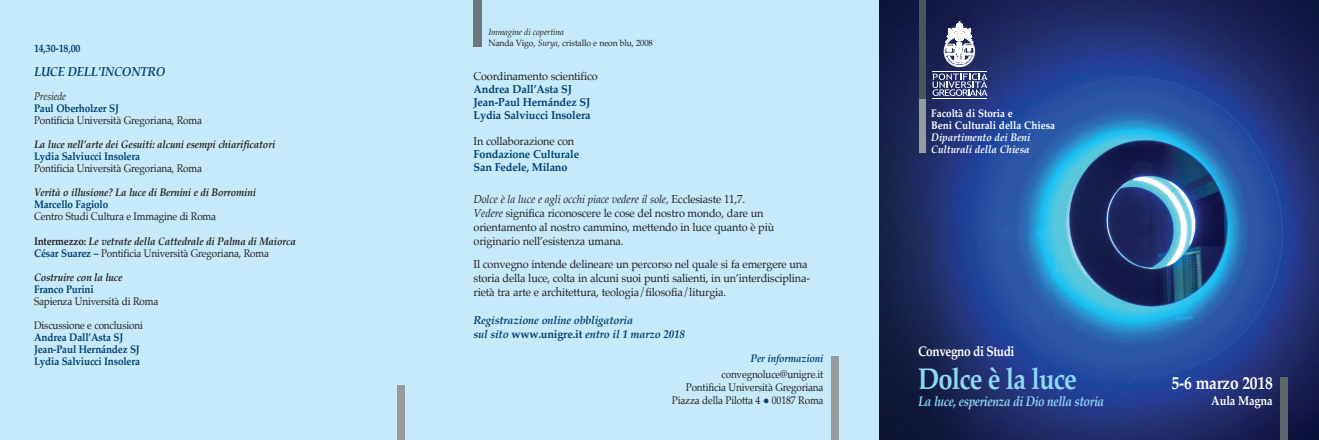
<style>
.page{position:relative;width:1319px;height:440px;background:#fff}
.page>*{position:absolute;margin:0;border:0;box-sizing:border-box;transform-origin:0 0}
.t1{font:700 30px "Palatino";letter-spacing:-.035em;color:#8dd7f7;scale:.85 1}
.t2{font:700 18px "Palatino";letter-spacing:-.015em;color:#fff;scale:.86 1}
.t3{font:italic 700 14px "Palatino";letter-spacing:-.035em;color:#8dd7f7;scale:.85 1}
.t4{font:700 14px "Palatino";letter-spacing:-.035em;color:#fff;scale:.85 1}
.t5{font:italic 700 13px "Palatino";letter-spacing:-.015em;color:#004071;scale:.9 1}
.t6{font:700 12.9px "Palatino";letter-spacing:-.015em;color:#fff;scale:.86 1}
.t7{font:11.5px/14px "Palatino";letter-spacing:-.015em;color:#231f20;scale:.95 1}
.t8{font:700 11.5px/13px "Palatino";letter-spacing:-.015em;color:#004071;scale:.95 1}
.t9{font:italic 700 11.5px/14px "Palatino";letter-spacing:-.015em;color:#004071;scale:.95 1}
.t10{font:11px/13px "Palatino";letter-spacing:-.015em;color:#231f20;scale:.9 1}
.t11{font:italic 700 11px/24px "Palatino";letter-spacing:-.015em;color:#231f20;scale:.9 1}
.t12{font:700 11px/12px "Palatino";letter-spacing:-.015em;color:#004071;scale:.9 1}
.t13{font:700 11px/12px "Palatino";color:#fff;scale:.9 1}
.t14{font:italic 700 11px/12px "Palatino";color:#fff;scale:.9 1}
.t15{font:italic 700 11px "Palatino";color:#004071;scale:.9 1}
.t16{font:italic 11px "Palatino";letter-spacing:-.015em;color:#231f20;scale:.9 1}
.t17{font:9px/11px "Palatino";letter-spacing:-.015em;color:#231f20;scale:.95 1}
.s1{font-weight:400;font-style:normal}
.s2{font-style:normal}
.s3{font-weight:700;color:#004071}
.s4{font-weight:700;font-style:italic}
.s5{font-style:italic}
.s6{color:#004071}
</style>
<div class="page">
<div style="left:439px;top:0;width:452px;height:439px;background:#c6eafa"></div>
<div style="left:0;top:0;width:439px;height:439px;background:#c6eafa"></div>
<div style="left:473px;top:0;width:8px;height:47px;background:#6c767b"></div>
<div style="left:831px;top:355px;width:7px;height:84px;background:#969b9f"></div>
<div style="left:397px;top:385px;width:8px;height:54px;background:#969b9f"></div>
<img style="left:879px;top:0;width:439px;height:439px">
<div style="left:1279px;top:377px;width:8px;height:62px;background:#5b656a"></div>
<div style="left:919px;top:23px;width:7px;height:130px;background:#969b9f"></div>
<div style="left:919px;top:0;width:7px;height:99px;background:#4b565b"></div>
<div style="left:943px;top:36px;width:31px;height:31px;border:1px solid #fff;border-radius:50%"></div>
<svg style="left:944px;top:21px;width:30px;height:45px"></svg>
<svg style="left:932px;top:73px;width:55px;height:23px"></svg>
<hr style="left:932px;top:71px;width:54px;height:1px;background:#fff">
<hr style="left:932px;top:98px;width:54px;height:1px;background:#fff">
<p class="t12" style="left:34px;top:43px;width:53px">14,30-18,00</p>
<p class="t5" style="left:34px;top:65px;width:147px">Luce deLL’incontro</p>
<p class="t16" style="left:34px;top:91px;width:37px">Presiede</p>
<p class="t12" style="left:34px;top:103px;width:96px">Paul Oberholzer SJ</p>
<p class="t10" style="left:34px;top:115px;width:188px">Pontificia Università Gregoriana, Roma</p>
<p class="t11" style="left:34px;top:133px;width:269px">La luce nell’arte dei Gesuiti: alcuni esempi chiarificatori</p>
<p class="t12" style="left:34px;top:151px;width:119px">Lydia Salviucci Insolera</p>
<p class="t10" style="left:34px;top:163px;width:188px">Pontificia Università Gregoriana, Roma</p>
<p class="t11" style="left:34px;top:181px;width:248px">Verità o illusione? La luce di Bernini e di Borromini</p>
<p class="t12" style="left:34px;top:199px;width:84px">Marcello Fagiolo</p>
<p class="t11" style="left:34px;top:205px;width:292px"><span class="s1">Centro Studi Cultura e Immagine di Roma<br></span><span class="s2">Intermezzo:</span> Le vetrate della cattedrale di Palma di Maiorca</p>
<p class="t10" style="left:34px;top:241px;width:263px;line-height:24px"><span class="s3">César Suarez –</span> Pontificia Università Gregoriana, Roma <span class="s4">costruire con la luce</span></p>
<p class="t12" style="left:34px;top:283px;width:68px">Franco Purini</p>
<p class="t10" style="left:34px;top:289px;width:139px;line-height:24px">Sapienza Università di Roma<br>Discussione e conclusioni</p>
<p class="t12" style="left:34px;top:331px;width:119px">Andrea Dall’Asta SJ<br>Jean-Paul Hernández SJ<br>Lydia Salviucci Insolera</p>
<p class="t17" style="left:488px;top:27px;width:175px"><span class="s5">Immagine di copertina<br></span>Nanda Vigo, <span class="s5">Surya</span>, cristallo e neon blu, 2008</p>
<p class="t7" style="left:473px;top:70px;width:132px">Coordinamento scientifico</p>
<p class="t8" style="left:473px;top:83px;width:125px">Andrea Dall’Asta SJ<br>Jean-Paul Hernández SJ<br>Lydia Salviucci Insolera</p>
<p class="t7" style="left:473px;top:135px;width:107px">In collaborazione con</p>
<p class="t8" style="left:473px;top:148px;width:113px">Fondazione Culturale<br>San Fedele, Milano</p>
<p class="t7" style="left:473px;top:192px;width:318px"><span class="s5">Dolce è la luce e agli occhi piace vedere il sole,</span> Ecclesiaste 11,7.<br><span class="s5">Vedere</span> significa riconoscere le cose del nostro mondo, dare un orientamento al nostro cammino, mettendo in luce quanto è più originario nell’esistenza umana.</p>
<p class="t7" style="left:473px;top:257px;width:355px">Il convegno intende delineare un percorso nel quale si fa emergere una storia della luce, colta in alcuni suoi punti salienti, in un’interdisciplina&shy;rietà tra arte e architettura, teologia/filosofia/liturgia.</p>
<p class="t9" style="left:473px;top:313px;width:224px">registrazione online obbligatoria<br>sul sito <span class="s2">www.unigre.it</span> entro il 1 marzo 2018</p>
<p class="t15" style="left:750px;top:353px;width:82px">Per informazioni</p>
<p class="t10" style="left:672px;top:368px;width:170px;text-align:right">convegnoluce@unigre.it<br>Pontificia Università Gregoriana<br>Piazza della Pilotta 4 <span class="s6">●</span> 00187 Roma</p>
<p class="t13" style="left:931px;top:108px;width:139px">Facoltà di Storia e<br>Beni Culturali della Chiesa</p>
<p class="t14" style="left:931px;top:132px;width:111px">dipartimento dei Beni culturali della chiesa</p>
<p class="t4" style="left:918px;top:344px;width:115px">Convegno di Studi</p>
<h1 class="t1" style="left:918px;top:363px;width:188px">Dolce è la luce</h1>
<p class="t3" style="left:918px;top:394px;width:220px">La luce, esperienza di dio nella storia</p>
<h2 class="t2" style="left:1171px;top:374px;width:119px">5-6 marzo 2018</h2>
<p class="t6" style="left:1210px;top:394px;width:73px">Aula Magna</p>
</div>
